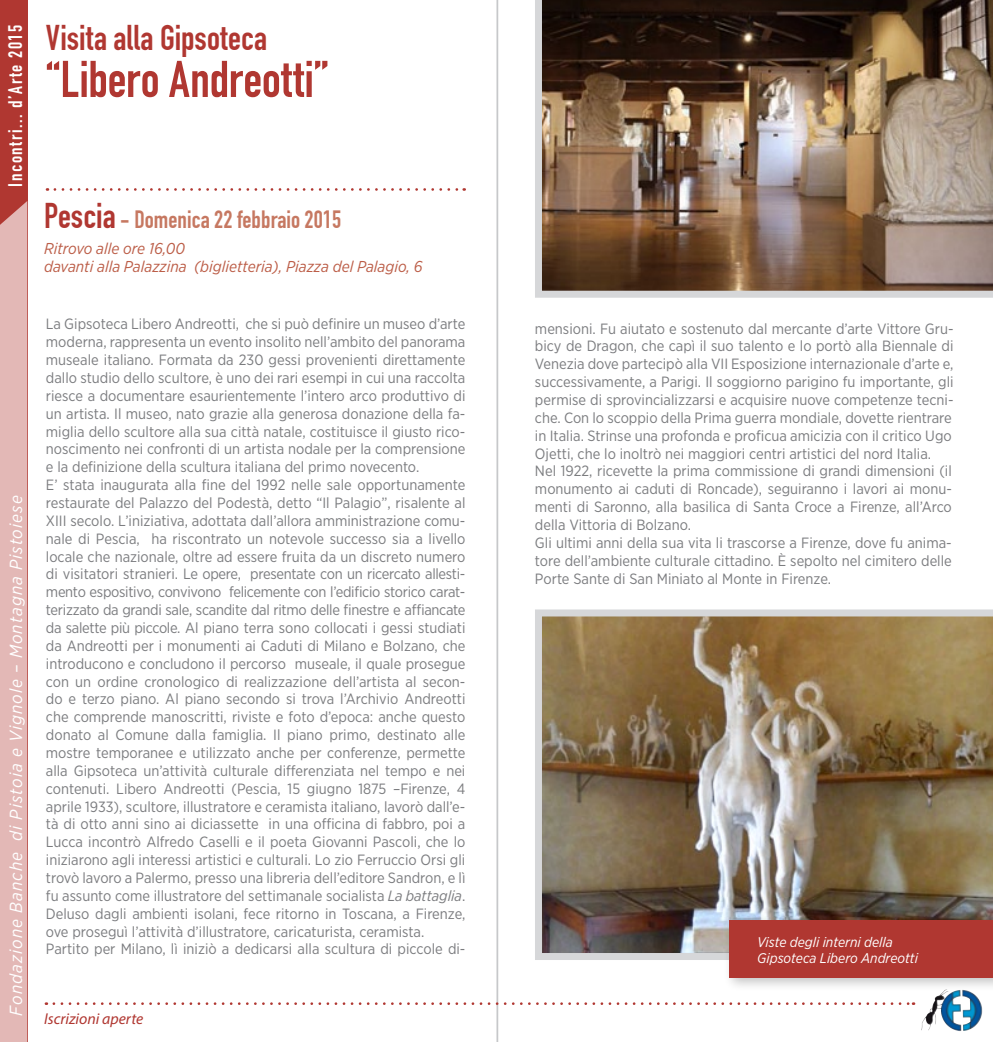
<style>
.page{position:relative;width:993px;height:1042px;background:#fff}
.page>*{position:absolute;margin:0;border:0;box-sizing:border-box;transform-origin:0 0}
.t1{font:50.75px "DIN Engschrift";letter-spacing:.005em;color:#b03731}
.t2{font:35px "DIN Engschrift";letter-spacing:.005em;color:#b03731}
.t3{font:24.5px "DIN Engschrift";color:#c67861}
.t4{font:19.25px "DIN Engschrift";letter-spacing:.08em;color:#fff}
.t5{font:italic 17.5px "Gotham Narrow";letter-spacing:.06em;color:#fff}
.t6{font:italic 15.75px/18.9px "Gotham Narrow";color:#bc5e48}
.t7{font:italic 15.75px "Myriad Pro";color:#b03731}
.t8{font:14.88px/17.8px "Gotham Narrow";color:#7b7c7f}
.t9{font:italic 14px/15.8px "Gotham Narrow";color:#fff}
.s1{font-size:35px;color:#b03731}
.s2{font-style:italic}
</style>
<div class="page">
<div style="left:0;top:0;width:28px;height:1042px;background:#b03731"></div>
<div style="left:0;top:201px;width:27px;height:841px;background:#e3b8b6"></div>
<hr style="left:496px;top:0;width:2px;height:1042px;background:#c7c8ca">
<svg style="left:55px;top:188px;width:409px;height:3px"></svg>
<svg style="left:54px;top:1002px;width:859px;height:3px"></svg>
<svg style="left:934px;top:991px;width:12px;height:9px"></svg>
<img style="left:535px;top:0;width:457px;height:298px">
<img style="left:535px;top:609px;width:457px;height:351px">
<div style="left:722px;top:913px;width:270px;height:78px;background:#000;opacity:.25"></div>
<div style="left:729px;top:920px;width:263px;height:57px;background:#b03731"></div>
<p class="t4" style="left:4px;top:187px;width:163px;rotate:-90deg">Incontri... d’Arte 2015</p>
<p class="t5" style="left:5px;top:1015px;width:521px;rotate:-90deg">Fondazione Banche di Pistoia e Vignole – Montagna Pistoiese</p>
<h2 class="t2" style="left:46px;top:17px;width:222px">Visita alla Gipsoteca</h2>
<h1 class="t1" style="left:46px;top:49px;width:284px">“Libero Andreotti”</h1>
<h3 class="t3" style="left:44px;top:205px;width:298px"><span class="s1">Pescia</span> - Domenica 22 febbraio 2015</h3>
<p class="t6" style="left:44px;top:238px;width:380px">Ritrovo alle ore 16,00<br>davanti alla Palazzina (biglietteria), Piazza del Palagio, 6</p>
<p class="t8" style="left:46px;top:315px;width:421px">La Gipsoteca Libero Andreotti, che si può definire un museo d’arte moderna, rappresenta un evento insolito nell’ambito del panorama museale italiano. Formata da 230 gessi provenienti direttamente dallo studio dello scultore, è uno dei rari esempi in cui una raccolta riesce a documentare esaurientemente l’intero arco produttivo di un artista. Il museo, nato grazie alla generosa donazione della fa&shy;miglia dello scultore alla sua città natale, costituisce il giusto rico&shy;noscimento nei confronti di un artista nodale per la comprensione e la definizione della scultura italiana del primo novecento.<br>E’ stata inaugurata alla fine del 1992 nelle sale opportunamente restaurate del Palazzo del Podestà, detto “Il Palagio”, risalente al XIII secolo. L’iniziativa, adottata dall’allora amministrazione comu&shy;nale di Pescia, ha riscontrato un notevole successo sia a livello locale che nazionale, oltre ad essere fruita da un discreto numero di visitatori stranieri. Le opere, presentate con un ricercato allesti&shy;mento espositivo, convivono felicemente con l’edificio storico carat&shy;terizzato da grandi sale, scandite dal ritmo delle finestre e affiancate da salette più piccole. Al piano terra sono collocati i gessi studiati da Andreotti per i monumenti ai Caduti di Milano e Bolzano, che introducono e concludono il percorso museale, il quale prosegue con un ordine cronologico di realizzazione dell’artista al secon&shy;do e terzo piano. Al piano secondo si trova l’Archivio Andreotti che comprende manoscritti, riviste e foto d’epoca: anche questo donato al Comune dalla famiglia. Il piano primo, destinato alle mostre temporanee e utilizzato anche per conferenze, permette alla Gipsoteca un’attività culturale differenziata nel tempo e nei contenuti. Libero Andreotti (Pescia, 15 giugno 1875 –Firenze, 4 aprile 1933), scultore, illustratore e ceramista italiano, lavorò dall’e&shy;tà di otto anni sino ai diciassette in una officina di fabbro, poi a Lucca incontrò Alfredo Caselli e il poeta Giovanni Pascoli, che lo iniziarono agli interessi artistici e culturali. Lo zio Ferruccio Orsi gli trovò lavoro a Palermo, presso una libreria dell’editore Sandron, e lì fu assunto come illustratore del settimanale socialista <span class="s2">La battaglia</span>.<br>Deluso dagli ambienti isolani, fece ritorno in Toscana, a Firenze, ove proseguì l’attività d’illustratore, caricaturista, ceramista.<br>Partito per Milano, lì iniziò a dedicarsi alla scultura di piccole di-</p>
<p class="t8" style="left:535px;top:319px;width:420px">mensioni. Fu aiutato e sostenuto dal mercante d’arte Vittore Gru&shy;bicy de Dragon, che capì il suo talento e lo portò alla Biennale di Venezia dove partecipò alla VII Esposizione internazionale d’arte e, successivamente, a Parigi. Il soggiorno parigino fu importante, gli permise di sprovincializzarsi e acquisire nuove competenze tecni&shy;che. Con lo scoppio della Prima guerra mondiale, dovette rientrare in Italia. Strinse una profonda e proficua amicizia con il critico Ugo Ojetti, che lo inoltrò nei maggiori centri artistici del nord Italia.<br>Nel 1922, ricevette la prima commissione di grandi dimensioni (il monumento ai caduti di Roncade), seguiranno i lavori ai monu&shy;menti di Saronno, alla basilica di Santa Croce a Firenze, all’Arco della Vittoria di Bolzano.<br>Gli ultimi anni della sua vita li trascorse a Firenze, dove fu anima&shy;tore dell’ambiente culturale cittadino. È sepolto nel cimitero delle Porte Sante di San Miniato al Monte in Firenze.</p>
<p class="t9" style="left:756px;top:934px;width:162px">Viste degli interni della<br>Gipsoteca Libero Andreotti</p>
<p class="t7" style="left:44px;top:1009px;width:101px">Iscrizioni aperte</p>
</div>
